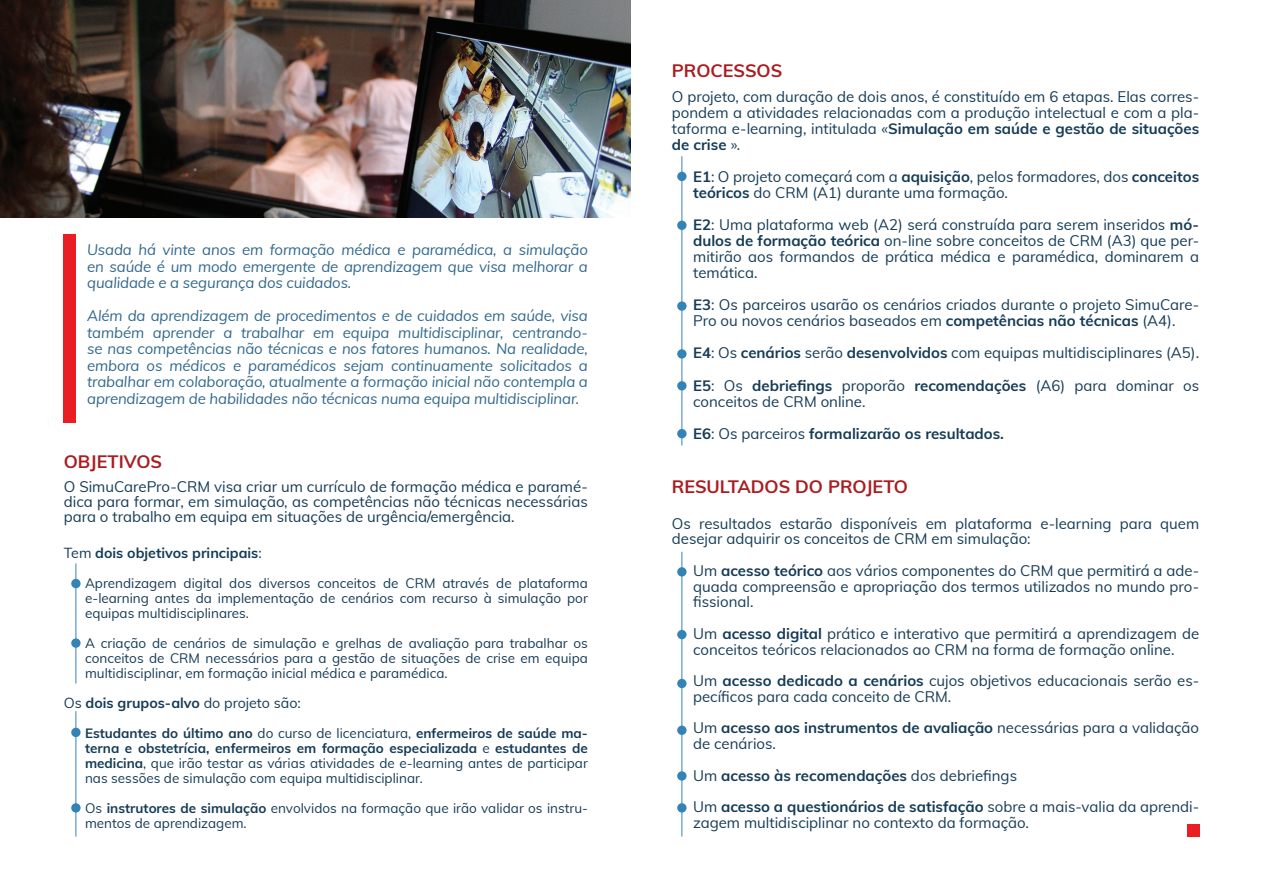
<style>
.page{position:relative;width:1263px;height:893px;background:#fff}
.page>*{position:absolute;margin:0;border:0;box-sizing:border-box;transform-origin:0 0}
.t1{font:700 18px "Muli";color:#a91d21}
.t2{font:15px/16px "Muli";color:#153b55}
.t3{font:italic 15px/16.5px "Muli";letter-spacing:-.01em;color:#31688d;text-align:justify}
.t4{font:700 15px/31.5px "Muli";color:#153b55}
.t5{font:14.25px "Muli";color:#153b55}
.t6{font:700 14.25px "Muli";color:#153b55}
.t7{font:13.5px/15px "Muli";color:#153b55;text-align:justify}
.s1{font-weight:400}
.s2{font-weight:700}
</style>
<div class="page">
<img style="left:0;top:0;width:630px;height:218px">
<div style="left:63px;top:234px;width:12px;height:188px;background:#ea1d23"></div>
<hr style="left:76px;top:563px;width:1px;height:121px;background:#3483b7">
<hr style="left:76px;top:711px;width:1px;height:126px;background:#3483b7">
<div style="left:71px;top:728px;width:10px;height:9px;background:#3483b7;border-radius:50%"></div>
<div style="left:71px;top:803px;width:10px;height:9px;background:#3483b7;border-radius:50%"></div>
<div style="left:71px;top:579px;width:10px;height:9px;background:#3483b7;border-radius:50%"></div>
<svg style="left:71px;top:638px;width:10px;height:10px"></svg>
<hr style="left:681px;top:156px;width:1px;height:289px;background:#3483b7">
<div style="left:677px;top:172px;width:9px;height:9px;background:#3483b7;border-radius:50%"></div>
<div style="left:677px;top:221px;width:9px;height:9px;background:#3483b7;border-radius:50%"></div>
<div style="left:677px;top:301px;width:9px;height:10px;background:#3483b7;border-radius:50%"></div>
<div style="left:677px;top:349px;width:9px;height:10px;background:#3483b7;border-radius:50%"></div>
<div style="left:677px;top:381px;width:9px;height:9px;background:#3483b7;border-radius:50%"></div>
<div style="left:677px;top:429px;width:9px;height:9px;background:#3483b7;border-radius:50%"></div>
<hr style="left:681px;top:552px;width:1px;height:285px;background:#3483b7">
<div style="left:677px;top:567px;width:9px;height:9px;background:#3483b7;border-radius:50%"></div>
<div style="left:677px;top:630px;width:9px;height:9px;background:#3483b7;border-radius:50%"></div>
<div style="left:677px;top:679px;width:9px;height:9px;background:#3483b7;border-radius:50%"></div>
<div style="left:677px;top:726px;width:9px;height:9px;background:#3483b7;border-radius:50%"></div>
<div style="left:677px;top:771px;width:9px;height:10px;background:#3483b7;border-radius:50%"></div>
<div style="left:677px;top:803px;width:9px;height:9px;background:#3483b7;border-radius:50%"></div>
<div style="left:1187px;top:824px;width:12px;height:13px;background:#ea1d23"></div>
<p class="t3" style="left:87px;top:241px;width:502px">Usada há vinte anos em formação médica e paramédica, a simulação en saúde é um modo emergente de aprendizagem que visa melhorar a qualidade e a segurança dos cuidados.</p>
<p class="t3" style="left:87px;top:307px;width:502px">Além da aprendizagem de procedimentos e de cuidados em saúde, visa também aprender a trabalhar em equipa multidisciplinar, centrando&shy;se nas competências não técnicas e nos fatores humanos. Na realidade, embora os médicos e paramédicos sejam continuamente solicitados a trabalhar em colaboração, atualmente a formação inicial não contempla a aprendizagem de habilidades não técnicas numa equipa multidisciplinar.</p>
<p class="t1" style="left:64px;top:448px;width:100px">OBJETIVOS</p>
<p class="t2" style="left:64px;top:478px;width:526px;line-height:15px;text-align:justify">O SimuCarePro-CRM visa criar um currículo de formação médica e paramé&shy;dica para formar, em simulação, as competências não técnicas necessárias para o trabalho em equipa em situações de urgência/emergência.</p>
<p class="t6" style="left:64px;top:543px;width:199px"><span class="s1">Tem</span> dois objetivos principais<span class="s1">:</span></p>
<p class="t7" style="left:85px;top:575px;width:504px">Aprendizagem digital dos diversos conceitos de CRM através de plataforma e-learning antes da implementação de cenários com recurso à simulação por equipas multidisciplinares.</p>
<p class="t7" style="left:85px;top:635px;width:504px">A criação de cenários de simulação e grelhas de avaliação para trabalhar os conceitos de CRM necessários para a gestão de situações de crise em equipa multidisciplinar, em formação inicial médica e paramédica.</p>
<p class="t5" style="left:64px;top:693px;width:239px">Os <span class="s2">dois grupos-alvo</span> do projeto são:</p>
<p class="t7" style="left:85px;top:725px;width:504px"><span class="s2">Estudantes do último ano</span> do curso de licenciatura, <span class="s2">enfermeiros de saúde ma&shy;terna e obstetrícia, enfermeiros em formação especializada</span> e <span class="s2">estudantes de medicina</span>, que irão testar as várias atividades de e-learning antes de participar nas sessões de simulação com equipa multidisciplinar.</p>
<p class="t7" style="left:85px;top:800px;width:504px">Os <span class="s2">instrutores de simulação</span> envolvidos na formação que irão validar os instru&shy;mentos de aprendizagem.</p>
<p class="t1" style="left:672px;top:57px;width:112px">PROCESSOS</p>
<p class="t2" style="left:672px;top:87px;width:529px;text-align:justify">O projeto, com duração de dois anos, é constituído em 6 etapas. Elas corres&shy;pondem a atividades relacionadas com a produção intelectual e com a pla&shy;taforma e-learning, intitulada «<span class="s2">Simulação em saúde e gestão de situações de crise</span> ».</p>
<p class="t2" style="left:693px;top:168px;width:507px"><span class="s2">E1</span>: O projeto começará com a <span class="s2">aquisição</span>, pelos formadores, dos <span class="s2">conceitos teóricos</span> do CRM (A1) durante uma formação.</p>
<p class="t2" style="left:693px;top:216px;width:507px;text-align:justify"><span class="s2">E2</span>: Uma plataforma web (A2) será construída para serem inseridos <span class="s2">mó&shy;dulos de formação teórica</span> on-line sobre conceitos de CRM (A3) que per&shy;mitirão aos formandos de prática médica e paramédica, dominarem a temática.</p>
<p class="t2" style="left:693px;top:296px;width:507px"><span class="s2">E3</span>: Os parceiros usarão os cenários criados durante o projeto SimuCare-<br>Pro ou novos cenários baseados em <span class="s2">competências não técnicas</span> (A4).</p>
<p class="t2" style="left:693px;top:336px;width:507px;line-height:32.1px"><span class="s2">E4</span>: Os <span class="s2">cenários</span> serão <span class="s2">desenvolvidos</span> com equipas multidisciplinares (A5).<br><span class="s2">E5</span>: Os <span class="s2">debriefings</span> proporão <span class="s2">recomendações</span> (A6) para dominar os</p>
<p class="t2" style="left:693px;top:384px;width:312px;line-height:32.1px">conceitos de CRM online.<br><span class="s2">E6</span>: Os parceiros <span class="s2">formalizarão os resultados.</span></p>
<p class="t1" style="left:672px;top:473px;width:237px">RESULTADOS DO PROJETO</p>
<p class="t2" style="left:672px;top:515px;width:529px">Os resultados estarão disponíveis em plataforma e-learning para quem desejar adquirir os conceitos de CRM em simulação:</p>
<p class="t2" style="left:693px;top:562px;width:507px;text-align:justify">Um <span class="s2">acesso teórico</span> aos vários componentes do CRM que permitirá a ade&shy;quada compreensão e apropriação dos termos utilizados no mundo pro&shy;fissional.</p>
<p class="t2" style="left:693px;top:625px;width:507px">Um <span class="s2">acesso digital</span> prático e interativo que permitirá a aprendizagem de conceitos teóricos relacionados ao CRM na forma de formação online.</p>
<p class="t2" style="left:693px;top:672px;width:507px">Um <span class="s2">acesso dedicado a cenários</span> cujos objetivos educacionais serão es&shy;pecíficos para cada conceito de CRM.</p>
<p class="t2" style="left:693px;top:719px;width:507px">Um <span class="s2">acesso aos instrumentos de avaliação</span> necessárias para a validação de cenários.</p>
<p class="t4" style="left:693px;top:759px;width:508px"><span class="s1">Um</span> acesso às recomendações <span class="s1">dos debriefings<br>Um</span> acesso a questionários de satisfação <span class="s1">sobre a mais-valia da aprendi-</span></p>
<p class="t2" style="left:693px;top:814px;width:337px">zagem multidisciplinar no contexto da formação.</p>
</div>
